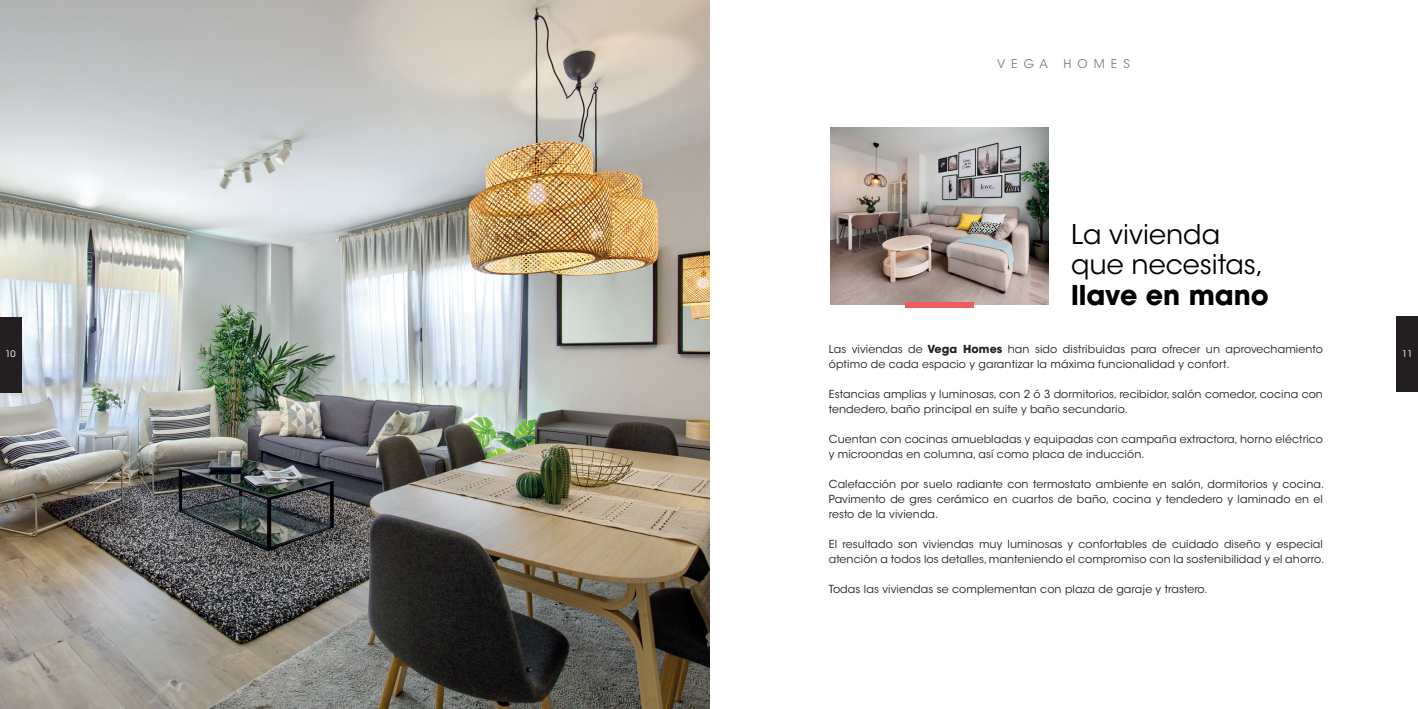
<style>
.page{position:relative;width:1418px;height:709px;background:#fff}
.page>*{position:absolute;margin:0;border:0;box-sizing:border-box;transform-origin:0 0}
.t1{font:27px/30.8px "ITC Avant Garde Std";color:#000}
.t2{font:700 27px "ITC Avant Garde Std";color:#000}
.t3{font:12px "ITC Avant Garde Std";letter-spacing:.5em;color:#808285}
.t4{font:11px/15px "ITC Avant Garde Std";letter-spacing:.01em;color:#231f20}
.t5{font:9px "ITC Avant Garde Std";color:#fff}
.s1{font-weight:700}
</style>
<div class="page">
<div style="left:1396px;top:317px;width:21px;height:75px;background:#231f20"></div>
<img style="left:0;top:0;width:709px;height:709px">
<img style="left:830px;top:128px;width:218px;height:177px">
<div style="left:905px;top:302px;width:68px;height:5px;background:#f05c5e"></div>
<div style="left:0;top:317px;width:21px;height:75px;background:#231f20"></div>
<p class="t5" style="left:5px;top:348px;width:12px">10</p>
<p class="t3" style="left:997px;top:57px;width:52px">VEGA</p>
<p class="t3" style="left:1063px;top:57px;width:68px">HOMES</p>
<h1 class="t1" style="left:1071px;top:219px;width:194px">La vivienda que necesitas,</h1>
<h1 class="t2" style="left:1071px;top:278px;width:199px">llave en mano</h1>
<p class="t4" style="left:828px;top:341px;width:496px">Las viviendas de <span class="s1">Vega Homes</span> han sido distribuidas para ofrecer un aprovechamiento óptimo de cada espacio y garantizar la máxima funcionalidad y confort.</p>
<p class="t4" style="left:828px;top:386px;width:495px">Estancias amplias y luminosas, con 2 ó 3 dormitorios, recibidor, salón comedor, cocina con tendedero, baño principal en suite y baño secundario.</p>
<p class="t4" style="left:828px;top:431px;width:496px">Cuentan con cocinas amuebladas y equipadas con campaña extractora, horno eléctrico y microondas en columna, así como placa de inducción.</p>
<p class="t4" style="left:828px;top:476px;width:497px;text-align:justify">Calefacción por suelo radiante con termostato ambiente en salón, dormitorios y cocina.<br>Pavimento de gres cerámico en cuartos de baño, cocina y tendedero y laminado en el resto de la vivienda.</p>
<p class="t4" style="left:828px;top:536px;width:497px">El resultado son viviendas muy luminosas y confortables de cuidado diseño y especial atención a todos los detalles, manteniendo el compromiso con la sostenibilidad y el ahorro.</p>
<p class="t4" style="left:828px;top:581px;width:380px">Todas las viviendas se complementan con plaza de garaje y trastero.</p>
<p class="t5" style="left:1402px;top:348px;width:12px">11</p>
</div>
